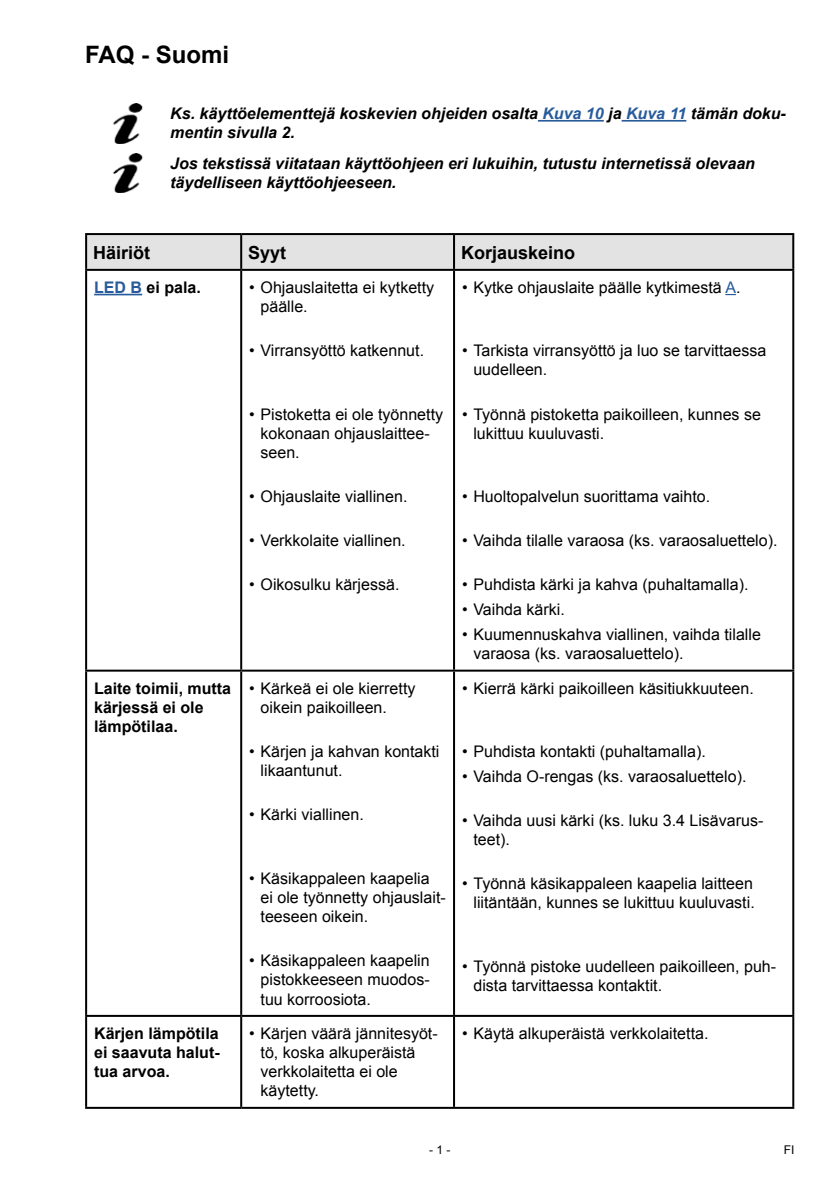
<style>
.page{position:relative;width:840px;height:1191px;background:#fff}
.page>*{position:absolute;margin:0;border:0;box-sizing:border-box;transform-origin:0 0}
.t1{font:700 24px "Arial";color:#000}
.t2{font:700 18px "Arial";color:#000}
.t3{font:16px/19.2px "Arial";color:#000}
.t4{font:italic 700 16px/19.2px "Arial";color:#000}
.t5{font:700 16px/19.2px "Arial";color:#000}
.t6{font:12px "Arial";color:#000}
.s1{color:#275b9b}
</style>
<div class="page">
<hr style="left:537px;top:120px;width:66px;height:2px;background:#275b9b">
<hr style="left:621px;top:120px;width:65px;height:2px;background:#275b9b">
<img style="left:113px;top:104px;width:30px;height:39px">
<img style="left:113px;top:153px;width:30px;height:40px">
<div style="left:87px;top:235px;width:704px;height:34px;background:#e3e3e3"></div>
<hr style="left:85px;top:233px;width:156px;height:2px;background:#000">
<hr style="left:85px;top:235px;width:2px;height:34px;background:#000">
<hr style="left:241px;top:233px;width:213px;height:2px;background:#000">
<hr style="left:240px;top:235px;width:2px;height:34px;background:#000">
<hr style="left:454px;top:233px;width:339px;height:2px;background:#000">
<hr style="left:453px;top:235px;width:2px;height:34px;background:#000">
<hr style="left:791px;top:235px;width:2px;height:34px;background:#000">
<hr style="left:85px;top:269px;width:156px;height:2px;background:#000">
<hr style="left:85px;top:271px;width:2px;height:398px;background:#000">
<hr style="left:241px;top:269px;width:213px;height:2px;background:#000">
<hr style="left:240px;top:271px;width:2px;height:398px;background:#000">
<hr style="left:454px;top:269px;width:339px;height:2px;background:#000">
<hr style="left:453px;top:271px;width:2px;height:398px;background:#000">
<hr style="left:791px;top:271px;width:2px;height:398px;background:#000">
<hr style="left:85px;top:669px;width:156px;height:2px;background:#000">
<hr style="left:85px;top:671px;width:2px;height:344px;background:#000">
<hr style="left:241px;top:669px;width:213px;height:2px;background:#000">
<hr style="left:240px;top:671px;width:2px;height:344px;background:#000">
<hr style="left:454px;top:669px;width:339px;height:2px;background:#000">
<hr style="left:453px;top:671px;width:2px;height:344px;background:#000">
<hr style="left:791px;top:671px;width:2px;height:344px;background:#000">
<hr style="left:85px;top:1015px;width:156px;height:2px;background:#000">
<hr style="left:85px;top:1017px;width:2px;height:89px;background:#000">
<hr style="left:241px;top:1015px;width:213px;height:2px;background:#000">
<hr style="left:240px;top:1017px;width:2px;height:89px;background:#000">
<hr style="left:454px;top:1015px;width:339px;height:2px;background:#000">
<hr style="left:453px;top:1017px;width:2px;height:89px;background:#000">
<hr style="left:791px;top:1017px;width:2px;height:89px;background:#000">
<hr style="left:85px;top:1106px;width:156px;height:2px;background:#000">
<hr style="left:241px;top:1106px;width:213px;height:2px;background:#000">
<hr style="left:454px;top:1106px;width:339px;height:2px;background:#000">
<hr style="left:94px;top:294px;width:48px;height:1px;background:#275b9b">
<h1 class="t1" style="left:85px;top:38px;width:146px">FAQ - Suomi</h1>
<p class="t4" style="left:170px;top:104px;width:617px">Ks. käyttöelementtejä koskevien ohjeiden osalta <span class="s1">Kuva 10</span> ja <span class="s1">Kuva 11</span> tämän doku&shy;mentin sivulla 2.</p>
<p class="t4" style="left:170px;top:154px;width:586px">Jos tekstissä viitataan käyttöohjeen eri lukuihin, tutustu internetissä olevaan täydelliseen käyttöohjeeseen.</p>
<p class="t2" style="left:93px;top:240px;width:59px">Häiriöt</p>
<p class="t2" style="left:248px;top:240px;width:40px">Syyt</p>
<p class="t2" style="left:461px;top:240px;width:116px">Korjauskeino</p>
<p class="t5" style="left:94px;top:278px;width:108px"><span class="s1">LED B</span> ei pala.</p>
<p class="t3" style="left:260px;top:278px;width:175px;text-indent:-11px">• Ohjauslaitetta ei kytketty päälle.</p>
<p class="t3" style="left:249px;top:341px;width:176px">• Virransyöttö katkennut.</p>
<p class="t3" style="left:462px;top:278px;width:280px">• Kytke ohjauslaite päälle kytkimestä <span class="s1">A</span>.</p>
<p class="t3" style="left:473px;top:341px;width:294px;text-indent:-11px">• Tarkista virransyöttö ja luo se tarvittaessa uudelleen.</p>
<p class="t3" style="left:473px;top:404px;width:289px;text-indent:-11px">• Työnnä pistoketta paikoilleen, kunnes se lukittuu kuuluvasti.</p>
<p class="t3" style="left:260px;top:404px;width:184px;text-indent:-11px">• Pistoketta ei ole työnnetty kokonaan ohjauslaittee&shy;seen.</p>
<p class="t3" style="left:249px;top:487px;width:160px">• Ohjauslaite viallinen.</p>
<p class="t3" style="left:249px;top:531px;width:158px">• Verkkolaite viallinen.</p>
<p class="t3" style="left:249px;top:575px;width:152px">• Oikosulku kärjessä.</p>
<p class="t3" style="left:462px;top:487px;width:249px">• Huoltopalvelun suorittama vaihto.</p>
<p class="t3" style="left:462px;top:531px;width:317px">• Vaihda tilalle varaosa (ks. varaosaluettelo).</p>
<p class="t3" style="left:462px;top:575px;width:288px">• Puhdista kärki ja kahva (puhaltamalla).</p>
<p class="t3" style="left:462px;top:600px;width:104px">• Vaihda kärki.</p>
<p class="t3" style="left:473px;top:625px;width:289px;text-indent:-11px">• Kuumennuskahva viallinen, vaihda tilalle varaosa (ks. varaosaluettelo).</p>
<p class="t5" style="left:94px;top:679px;width:138px">Laite toimii, mutta kärjessä ei ole lämpötilaa.</p>
<p class="t3" style="left:260px;top:678px;width:156px;text-indent:-11px">• Kärkeä ei ole kierretty oikein paikoilleen.</p>
<p class="t3" style="left:260px;top:742px;width:180px;text-indent:-11px">• Kärjen ja kahvan kontakti likaantunut.</p>
<p class="t3" style="left:249px;top:805px;width:116px">• Kärki viallinen.</p>
<p class="t3" style="left:260px;top:868px;width:186px;text-indent:-11px">• Käsikappaleen kaapelia ei ole työnnetty ohjauslait&shy;teeseen oikein.</p>
<p class="t3" style="left:260px;top:951px;width:170px;text-align:justify;text-indent:-11px">• Käsikappaleen kaapelin pistokkeeseen muodos&shy;tuu korroosiota.</p>
<p class="t3" style="left:462px;top:678px;width:293px">• Kierrä kärki paikoilleen käsitiukkuuteen.</p>
<p class="t3" style="left:462px;top:742px;width:245px">• Puhdista kontakti (puhaltamalla).</p>
<p class="t3" style="left:462px;top:766px;width:286px">• Vaihda O-rengas (ks. varaosaluettelo).</p>
<p class="t3" style="left:473px;top:811px;width:291px;text-indent:-11px">• Vaihda uusi kärki (ks. luku 3.4 Lisävarus&shy;teet).</p>
<p class="t3" style="left:462px;top:874px;width:294px;text-align:right">• Työnnä käsikappaleen kaapelia laitteen liitäntään, kunnes se lukittuu kuuluvasti.</p>
<p class="t3" style="left:473px;top:956px;width:304px;text-indent:-11px">• Työnnä pistoke uudelleen paikoilleen, puh&shy;dista tarvittaessa kontaktit.</p>
<p class="t5" style="left:94px;top:1024px;width:127px;text-align:justify">Kärjen lämpötila ei saavuta halut&shy;tua arvoa.</p>
<p class="t3" style="left:260px;top:1023px;width:178px;text-indent:-11px">• Kärjen väärä jännitesyöt&shy;tö, koska alkuperäistä verkkolaitetta ei ole käytetty.</p>
<p class="t3" style="left:462px;top:1023px;width:248px">• Käytä alkuperäistä verkkolaitetta.</p>
<p class="t6" style="left:429px;top:1142px;width:23px">- 1 -</p>
<p class="t6" style="left:783px;top:1142px;width:12px">FI</p>
</div>
